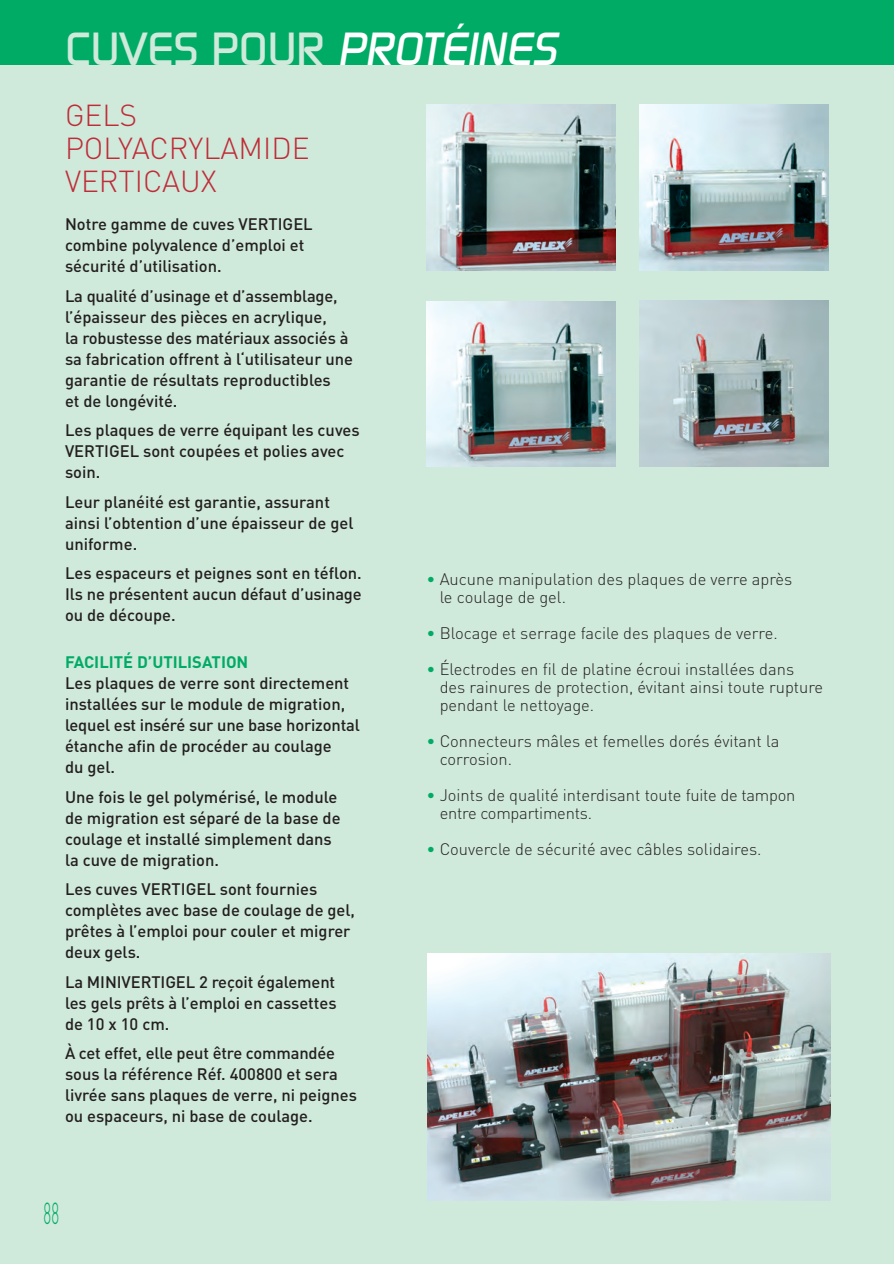
<style>
.page{position:relative;width:894px;height:1264px;background:#fff}
.page>*{position:absolute;margin:0;border:0;box-sizing:border-box;transform-origin:0 0}
.t1{font:500 45px "Digital";color:#cfe9da}
.t2{font:300 30px/33px "DIN";color:#bf2b37}
.t3{font:300 30px "DIN";color:#00ab66;scale:.5 1}
.t4{font:500 16.5px/21px "DIN";color:#231f20}
.t5{font:300 16.5px/18px "DIN";color:#231f20}
.t6{font:700 16.5px "DIN";color:#00ab66}
.s1{font-style:italic;color:#fff}
.s2{color:#00ab66}
</style>
<div class="page">
<div style="left:0;top:1px;width:894px;height:1263px;background:#cfe9da"></div>
<div style="left:0;top:0;width:894px;height:65px;background:#00ab66"></div>
<img style="left:427px;top:954px;width:403px;height:246px">
<img style="left:426px;top:105px;width:189px;height:165px">
<img style="left:639px;top:105px;width:189px;height:165px">
<img style="left:426px;top:301px;width:189px;height:165px">
<img style="left:639px;top:300px;width:189px;height:166px">
<h1 class="t1" style="left:65px;top:23px;width:493px">CUVES POUR <span class="s1">PROTÉINES</span></h1>
<h2 class="t2" style="left:65px;top:99px;width:246px">GELS<br>POLYACRYLAMIDE<br>VERTICAUX</h2>
<p class="t4" style="left:65px;top:214px;width:249px">Notre gamme de cuves VERTIGEL combine polyvalence d’emploi et sécurité d’utilisation.</p>
<p class="t4" style="left:65px;top:286px;width:290px">La qualité d’usinage et d’assemblage, l’épaisseur des pièces en acrylique,<br>la robustesse des matériaux associés à sa fabrication offrent à l‘utilisateur une garantie de résultats reproductibles<br>et de longévité.</p>
<p class="t4" style="left:65px;top:420px;width:296px">Les plaques de verre équipant les cuves<br>VERTIGEL sont coupées et polies avec soin.</p>
<p class="t4" style="left:65px;top:492px;width:290px">Leur planéité est garantie, assurant ainsi l’obtention d’une épaisseur de gel uniforme.</p>
<p class="t4" style="left:65px;top:563px;width:298px;text-align:justify">Les espaceurs et peignes sont en téflon.<br>Ils ne présentent aucun défaut d’usinage ou de découpe.</p>
<p class="t6" style="left:65px;top:652px;width:185px">FACILITÉ D’UTILISATION</p>
<p class="t4" style="left:65px;top:673px;width:296px">Les plaques de verre sont directement installées sur le module de migration, lequel est inséré sur une base horizontal étanche afin de procéder au coulage<br>du gel.</p>
<p class="t4" style="left:65px;top:786px;width:277px">Une fois le gel polymérisé, le module de migration est séparé de la base de coulage et installé simplement dans la cuve de migration.</p>
<p class="t4" style="left:65px;top:879px;width:292px">Les cuves VERTIGEL sont fournies complètes avec base de coulage de gel, prêtes à l’emploi pour couler et migrer deux gels.</p>
<p class="t4" style="left:65px;top:971px;width:273px;text-align:justify">La MINIVERTIGEL 2 reçoit également les gels prêts à l’emploi en cassettes de 10 x 10 cm.</p>
<p class="t4" style="left:65px;top:1043px;width:293px">À cet effet, elle peut être commandée sous la référence Réf. 400800 et sera livrée sans plaques de verre, ni peignes ou espaceurs, ni base de coulage.</p>
<h2 class="t3" style="left:44px;top:1195px;width:32px">88</h2>
<p class="t5" style="left:440px;top:570px;width:354px;text-indent:-13px"><span class="s2">•</span> Aucune manipulation des plaques de verre après le coulage de gel.</p>
<p class="t5" style="left:426px;top:624px;width:353px"><span class="s2">•</span> Blocage et serrage facile des plaques de verre.</p>
<p class="t5" style="left:440px;top:660px;width:385px;text-indent:-13px"><span class="s2">•</span> Électrodes en fil de platine écroui installées dans des rainures de protection, évitant ainsi toute rupture pendant le nettoyage.</p>
<p class="t5" style="left:440px;top:732px;width:341px;text-indent:-13px"><span class="s2">•</span> Connecteurs mâles et femelles dorés évitant la corrosion.</p>
<p class="t5" style="left:440px;top:786px;width:357px;text-indent:-13px"><span class="s2">•</span> Joints de qualité interdisant toute fuite de tampon entre compartiments.</p>
<p class="t5" style="left:426px;top:840px;width:336px"><span class="s2">•</span> Couvercle de sécurité avec câbles solidaires.</p>
</div>
